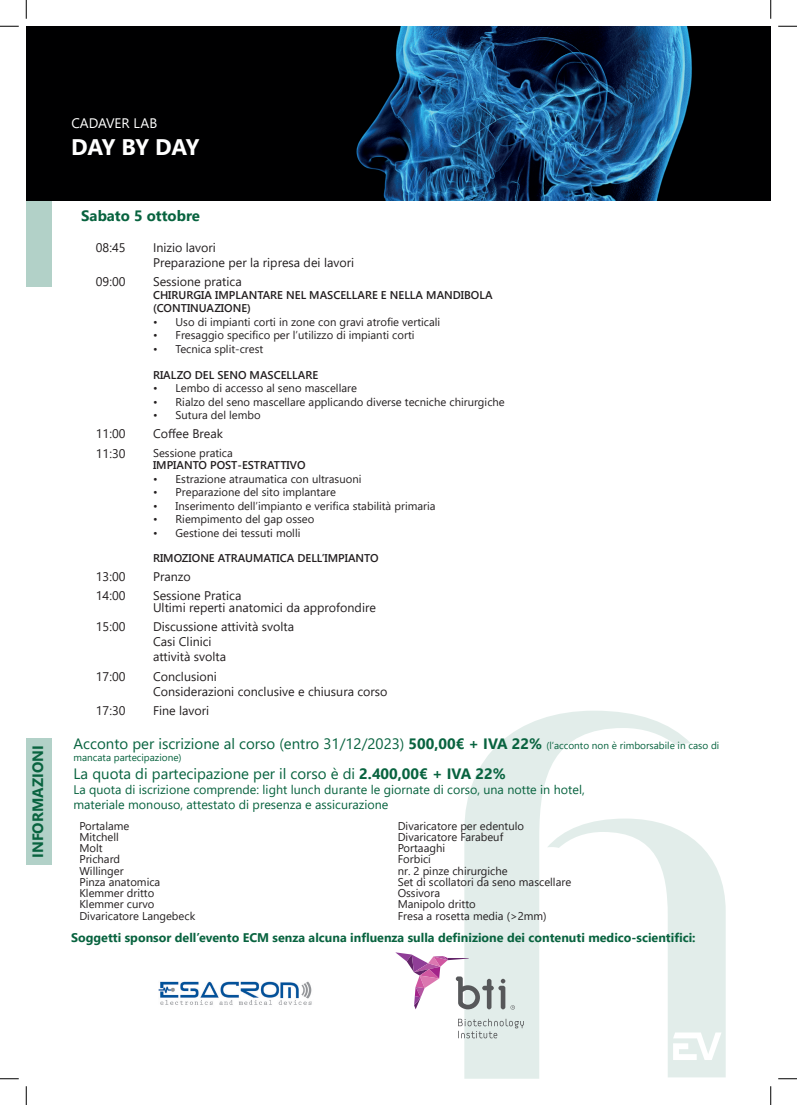
<style>
.page{position:relative;width:797px;height:1105px;background:#fff}
.page>*{position:absolute;margin:0;border:0;box-sizing:border-box;transform-origin:0 0}
.t1{font:700 22.5px "Segoe UI";letter-spacing:-.025em;color:#fff}
.t2{font:15px "Segoe UI";color:#08633f}
.t3{font:700 15px "Segoe UI";color:#08633f}
.t4{font:13.75px "Segoe UI";color:#fff}
.t5{font:12.5px/15px "Segoe UI";color:#231f20}
.t6{font:12.5px/15px "Segoe UI";color:#08633f}
.t7{font:700 12.5px "Segoe UI";color:#08633f}
.t8{font:11.25px/11.2px "Segoe UI";color:#231f20}
.t9{font:600 11.25px/13.5px "Segoe UI";color:#231f20}
.t10{font:10px "Segoe UI";color:#08633f}
.s1{font-weight:700}
.s2{font-size:10px}
</style>
<div class="page">
<svg style="left:464px;top:711px;width:227px;height:368px;fill:#e2edea"></svg>
<svg style="left:547px;top:818px;width:178px;height:259px"></svg>
<svg style="left:673px;top:1032px;width:48px;height:28px"></svg>
<img style="left:26px;top:26px;width:744px;height:175px">
<div style="left:26px;top:738px;width:26px;height:127px;background:#b2d1c8"></div>
<div style="left:26px;top:201px;width:26px;height:85px;background:#b2d1c8"></div>
<svg style="left:458px;top:1019px;width:66px;height:19px"></svg>
<svg style="left:395px;top:952px;width:120px;height:58px"></svg>
<img style="left:158px;top:981px;width:154px;height:24px">
<svg style="left:0;top:25px;width:19px;height:2px"></svg>
<svg style="left:778px;top:25px;width:19px;height:2px"></svg>
<svg style="left:0;top:1078px;width:19px;height:1px"></svg>
<svg style="left:778px;top:1078px;width:19px;height:1px"></svg>
<svg style="left:25px;top:0;width:2px;height:19px"></svg>
<svg style="left:25px;top:1086px;width:2px;height:19px"></svg>
<svg style="left:770px;top:0;width:1px;height:19px"></svg>
<svg style="left:770px;top:1086px;width:1px;height:19px"></svg>
<h2 class="t3" style="left:24px;top:858px;width:114px;rotate:-90deg">INFORMAZIONI</h2>
<p class="t4" style="left:71px;top:110px;width:87px">CADAVER LAB</p>
<h1 class="t1" style="left:71px;top:126px;width:130px">DAY BY DAY</h1>
<h2 class="t3" style="left:81px;top:201px;width:120px">Sabato 5 ottobre</h2>
<p class="t5" style="left:96px;top:239px;width:31px">08:45</p>
<p class="t5" style="left:153px;top:239px;width:202px">Inizio lavori<br>Preparazione per la ripresa dei lavori</p>
<p class="t5" style="left:96px;top:273px;width:31px">09:00</p>
<p class="t5" style="left:153px;top:273px;width:90px">Sessione pratica</p>
<p class="t9" style="left:153px;top:287px;width:341px">CHIRURGIA IMPLANTARE NEL MASCELLARE E NELLA MANDIBOLA (CONTINUAZIONE)</p>
<p class="t8" style="left:153px;top:315px;width:289px">• Uso di impianti corti in zone con gravi atrofie verticali</p>
<p class="t8" style="left:153px;top:329px;width:263px">• Fresaggio specifico per l’utilizzo di impianti corti</p>
<p class="t8" style="left:153px;top:342px;width:112px">• Tecnica split-crest</p>
<p class="t9" style="left:153px;top:367px;width:167px">RIALZO DEL SENO MASCELLARE</p>
<p class="t8" style="left:153px;top:382px;width:205px">• Lembo di accesso al seno mascellare</p>
<p class="t8" style="left:153px;top:395px;width:353px">• Rialzo del seno mascellare applicando diverse tecniche chirurgiche</p>
<p class="t8" style="left:153px;top:409px;width:109px">• Sutura del lembo</p>
<p class="t5" style="left:96px;top:425px;width:31px">11:00</p>
<p class="t5" style="left:153px;top:425px;width:71px">Coffee Break</p>
<p class="t5" style="left:96px;top:444px;width:31px">11:30</p>
<p class="t8" style="left:153px;top:446px;width:81px">Sessione pratica</p>
<p class="t9" style="left:153px;top:457px;width:154px">IMPIANTO POST-ESTRATTIVO</p>
<p class="t8" style="left:153px;top:472px;width:210px">• Estrazione atraumatica con ultrasuoni</p>
<p class="t8" style="left:153px;top:485px;width:184px">• Preparazione del sito implantare</p>
<p class="t8" style="left:153px;top:499px;width:284px">• Inserimento dell’impianto e verifica stabilità primaria</p>
<p class="t8" style="left:153px;top:512px;width:163px">• Riempimento del gap osseo</p>
<p class="t8" style="left:153px;top:526px;width:149px">• Gestione dei tessuti molli</p>
<p class="t9" style="left:153px;top:550px;width:227px">RIMOZIONE ATRAUMATICA DELL’IMPIANTO</p>
<p class="t5" style="left:96px;top:568px;width:31px">13:00</p>
<p class="t5" style="left:153px;top:568px;width:39px">Pranzo</p>
<p class="t5" style="left:96px;top:587px;width:31px">14:00</p>
<p class="t5" style="left:153px;top:588px;width:224px;line-height:12.5px">Sessione Pratica<br>Ultimi reperti anatomici da approfondire</p>
<p class="t5" style="left:96px;top:618px;width:31px">15:00</p>
<p class="t5" style="left:153px;top:618px;width:143px">Discussione attività svolta<br>Casi Clinici<br>attività svolta</p>
<p class="t5" style="left:96px;top:667px;width:31px">17:00</p>
<p class="t5" style="left:153px;top:667px;width:236px">Conclusioni<br>Considerazioni conclusive e chiusura corso</p>
<p class="t5" style="left:96px;top:702px;width:31px">17:30</p>
<p class="t5" style="left:153px;top:702px;width:58px">Fine lavori</p>
<h2 class="t2" style="left:73px;top:730px;width:647px">Acconto per iscrizione al corso (entro 31/12/2023) <span class="s1">500,00€ + IVA 22%</span> <span class="s2">(l’acconto non è rimborsabile in caso di</span></h2>
<p class="t10" style="left:73px;top:748px;width:110px">mancata partecipazione)</p>
<h2 class="t2" style="left:73px;top:760px;width:433px">La quota di partecipazione per il corso è di <span class="s1">2.400,00€ + IVA 22%</span></h2>
<p class="t6" style="left:73px;top:781px;width:512px">La quota di iscrizione comprende: light lunch durante le giornate di corso, una notte in hotel, materiale monouso, attestato di presenza e assicurazione</p>
<p class="t8" style="left:79px;top:819px;width:117px">Portalame<br>Mitchell<br>Molt<br>Prichard<br>Willinger<br>Pinza anatomica<br>Klemmer dritto<br>Klemmer curvo<br>Divaricatore Langebeck</p>
<p class="t8" style="left:398px;top:819px;width:175px">Divaricatore per edentulo<br>Divaricatore Farabeuf<br>Portaaghi<br>Forbici<br>nr. 2 pinze chirurgiche<br>Set di scollatori da seno mascellare<br>Ossivora<br>Manipolo dritto<br>Fresa a rosetta media (&gt;2mm)</p>
<p class="t7" style="left:71px;top:925px;width:626px">Soggetti sponsor dell’evento ECM senza alcuna influenza sulla definizione dei contenuti medico-scientifici:</p>
</div>
